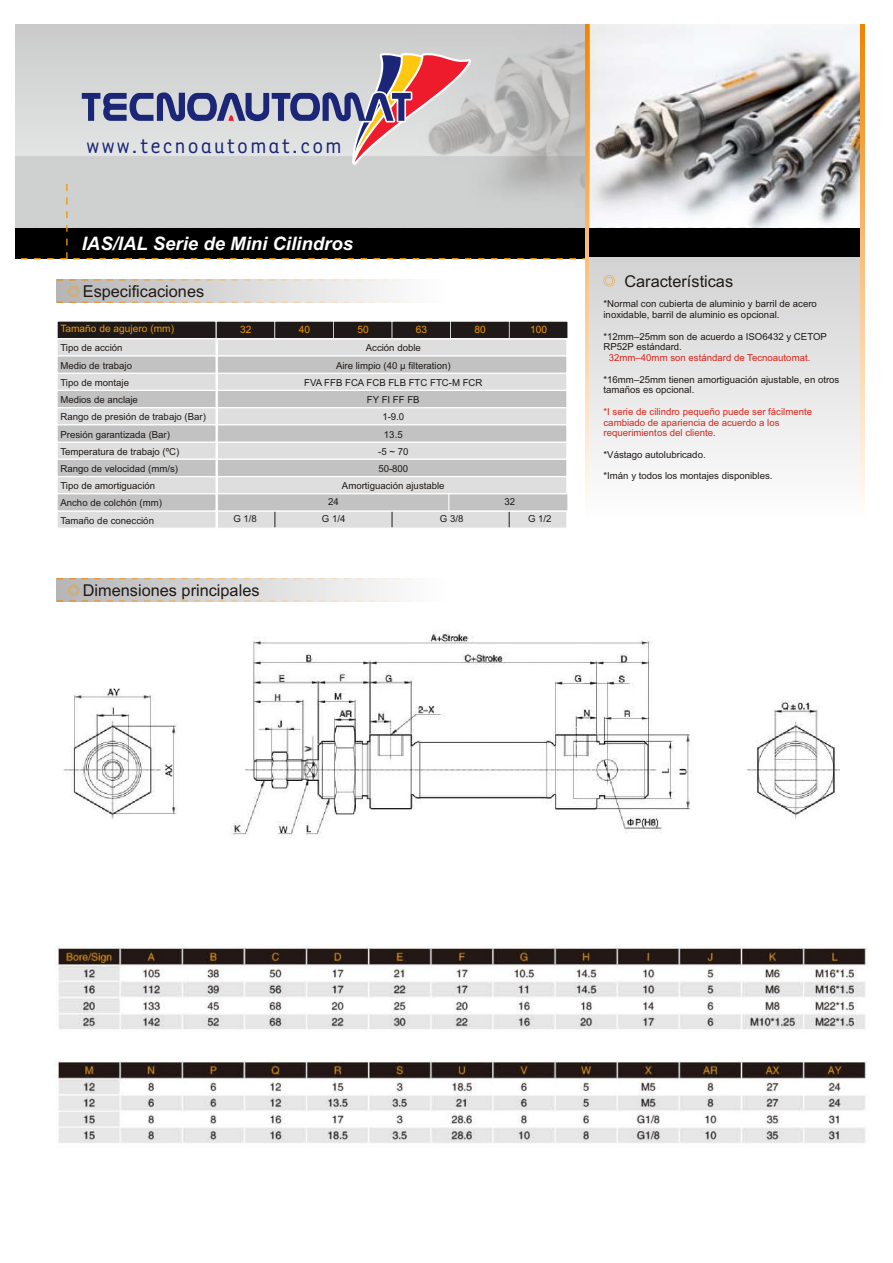
<style>
.page{position:relative;width:893px;height:1263px;background:#fff}
.page>*{position:absolute;margin:0;border:0;box-sizing:border-box;transform-origin:0 0}
.t1{font:26.1px "Tarzana Narrow";letter-spacing:.06em;color:#1b2677}
.t2{font:italic 700 18.6px "Arial";color:#fff}
.t3{font:16.35px "Arial";color:#1f1a17}
.t4{font:10.2px "Arial";color:#f29600}
.t5{font:9.6px/17.2px "Arial";color:#1f1a17}
.t6{font:9.6px/10.8px "Arial";color:#d9261c}
</style>
<div class="page">
<img style="left:55px;top:945px;width:813px;height:198px">
<img style="left:15px;top:25px;width:846px;height:203px">
<svg style="left:82px;top:52px;width:389px;height:113px;background:#c2b9c0"></svg>
<div style="left:15px;top:228px;width:847px;height:31px;background:#000"></div>
<svg style="left:66px;top:184px;width:2px;height:7px"></svg>
<svg style="left:66px;top:198px;width:2px;height:6px"></svg>
<svg style="left:66px;top:211px;width:2px;height:7px"></svg>
<svg style="left:60px;top:225px;width:20px;height:7px"></svg>
<svg style="left:66px;top:239px;width:2px;height:6px"></svg>
<svg style="left:60px;top:252px;width:20px;height:7px"></svg>
<div style="left:585px;top:258px;width:279px;height:280px;background:linear-gradient(to bottom,#d3d3d3,#fff)"></div>
<svg style="left:585px;top:25px;width:4px;height:498px;background:#f7c283"></svg>
<svg style="left:861px;top:25px;width:3px;height:498px"></svg>
<svg style="left:603px;top:275px;width:12px;height:11px"></svg>
<div style="left:57px;top:279px;width:393px;height:24px;background:linear-gradient(to right,#b7b7b8,#fff)"></div>
<svg style="left:57px;top:279px;width:393px;height:1px"></svg>
<svg style="left:57px;top:286px;width:393px;height:17px"></svg>
<svg style="left:57px;top:578px;width:368px;height:23px"></svg>
<svg style="left:57px;top:321px;width:511px;height:207px;background:#c6c6c5"></svg>
<svg style="left:448px;top:493px;width:120px;height:34px;background:#d3d3d3"></svg>
<img style="left:63px;top:632px;width:776px;height:206px">
<h1 class="t1" style="left:86px;top:133px;width:257px">www.tecnoautomat.com</h1>
<h2 class="t2" style="left:82px;top:237px;width:273px">IAS/IAL Serie de Mini Cilindros</h2>
<h3 class="t3" style="left:83px;top:285px;width:123px">Especificaciones</h3>
<p class="t4" style="left:60px;top:325px;width:115px">Tamaño de agujero (mm)</p>
<p class="t4" style="left:240px;top:326px;width:13px">32</p>
<p class="t4" style="left:299px;top:326px;width:13px">40</p>
<p class="t4" style="left:357px;top:326px;width:13px">50</p>
<p class="t4" style="left:416px;top:326px;width:13px">63</p>
<p class="t4" style="left:475px;top:326px;width:13px">80</p>
<p class="t4" style="left:530px;top:326px;width:18px">100</p>
<p class="t5" style="left:60px;top:340px;width:147px">Tipo de acción<br>Medio de trabajo<br>Tipo de montaje<br>Medios de anclaje<br>Rango de presión de trabajo (Bar)<br>Presión garantizada (Bar)<br>Temperatura de trabajo (ºC)<br>Rango de velocidad (mm/s)<br>Tipo de amortiguación<br>Ancho de colchón (mm)<br>Tamaño de conección</p>
<p class="t5" style="left:304px;top:340px;width:180px;text-align:center">Acción doble<br>Aire limpio (40 µ filteration)<br>FVA FFB FCA FCB FLB FTC FTC-M FCR<br>FY FI FF FB<br>1-9.0<br>13.5<br>-5 ~ 70<br>50-800<br>Amortiguación ajustable</p>
<p class="t5" style="left:328px;top:493px;width:12px">24</p>
<p class="t5" style="left:504px;top:493px;width:12px">32</p>
<p class="t5" style="left:233px;top:511px;width:25px">G 1/8</p>
<p class="t5" style="left:322px;top:511px;width:25px">G 1/4</p>
<p class="t5" style="left:440px;top:511px;width:25px">G 3/8</p>
<p class="t5" style="left:528px;top:511px;width:25px">G 1/2</p>
<h3 class="t3" style="left:83px;top:584px;width:178px">Dimensiones principales</h3>
<h3 class="t3" style="left:624px;top:275px;width:110px">Características</h3>
<p class="t5" style="left:603px;top:300px;width:215px;line-height:10.8px">*Normal con cubierta de aluminio y barril de acero inoxidable, barril de aluminio es opcional.</p>
<p class="t5" style="left:603px;top:332px;width:225px;line-height:10.8px">*12mm–25mm son de acuerdo a ISO6432 y CETOP<br>RP52P estándard.</p>
<p class="t5" style="left:603px;top:375px;width:237px;line-height:10.8px">*16mm–25mm tienen amortiguación ajustable, en otros tamaños es opcional.</p>
<p class="t6" style="left:609px;top:353px;width:203px">32mm–40mm son estándard de Tecnoautomat.</p>
<p class="t6" style="left:603px;top:407px;width:210px">*I serie de cilindro pequeño puede ser fácilmente cambiado de apariencia de acuerdo a los requerimientos del cliente.</p>
<p class="t5" style="left:603px;top:447px;width:104px">*Vástago autolubricado.</p>
<p class="t5" style="left:603px;top:468px;width:171px">*Imán y todos los montajes disponibles.</p>
</div>
